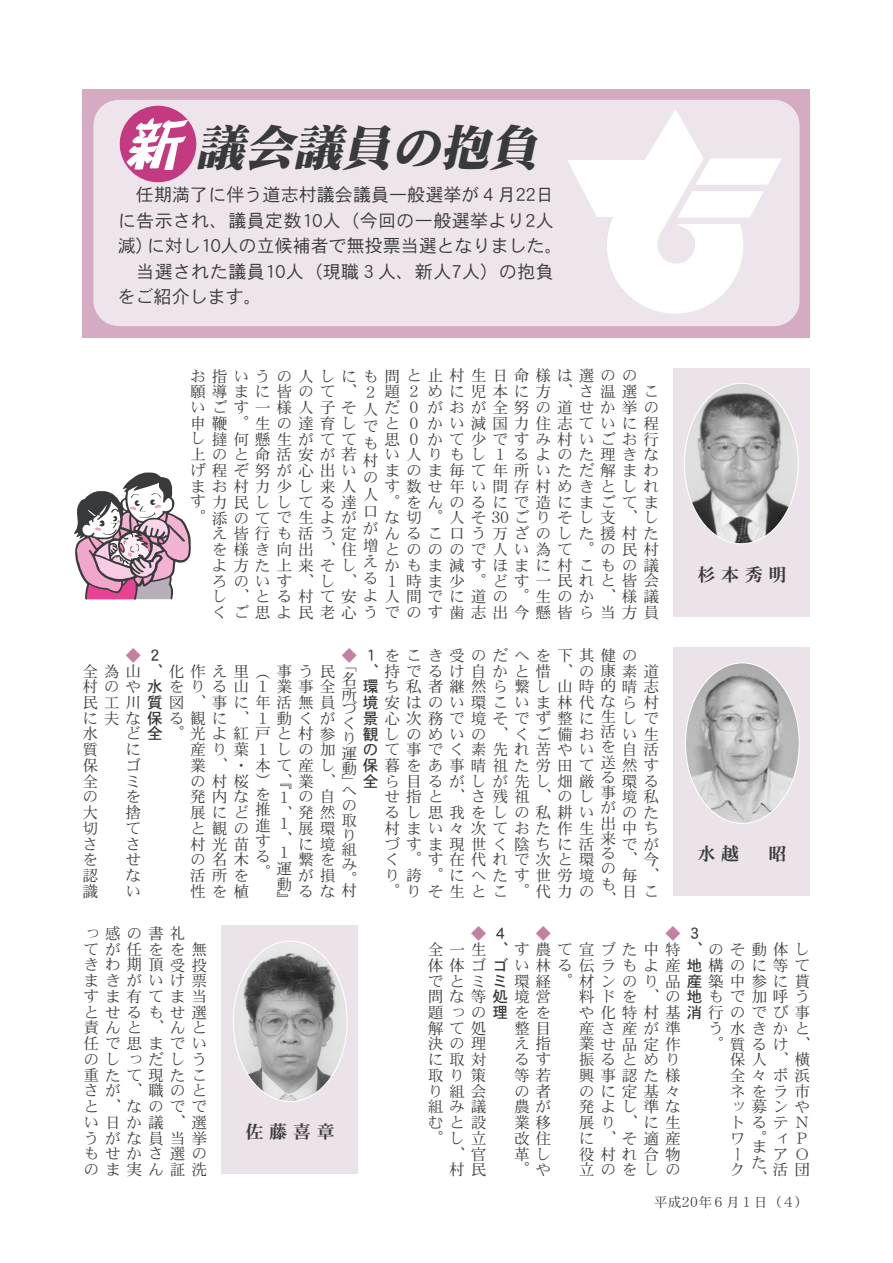
<style>
.page{position:relative;width:893px;height:1263px;background:#fff}
.page>*{position:absolute;margin:0;border:0;box-sizing:border-box;transform-origin:0 0}
.t1{font:italic 48.9px "DFP Mincho CID UB";color:#383a3b}
.t2{font:18px "DFPHS Gothic CID W3";letter-spacing:.005em;color:#383a3b}
.t3{font:18px "DFPHS Gothic CID W3";letter-spacing:.025em;color:#383a3b}
.t4{font:18px "DFPHS Mincho CID W7";letter-spacing:.31em;color:#383a3b}
.t5{font:15.75px/15.8px "DFPHS Mincho CID W3";letter-spacing:.37em;color:#383a3b;text-align:justify}
.t6{font:15.75px "DFPHS Mincho CID W3";color:#c57fa4}
.t7{font:13.8px "DFPHS Mincho CID W3";color:#383a3b}
.s1{font-family:"DFP Fuun CID W12";font-size:58.5px;color:#fff}
.s2{color:#c57fa4}
.s3{font-family:"DFPHS Gothic CID W5"}
.s4{font-family:"DFPHS Gothic CID W5";color:#383a3b}
</style>
<div class="page">
<div style="left:83px;top:89px;width:727px;height:249px;background:#d5aac3"></div>
<div style="left:93px;top:100px;width:706px;height:226px;background:#eee5ec;border-radius:26px"></div>
<svg style="left:567px;top:109px;width:214px;height:205px"></svg>
<div style="left:221px;top:926px;width:136px;height:248px;background:#ece2ea"></div>
<div style="left:673px;top:647px;width:136px;height:249px;background:#ece2ea"></div>
<div style="left:673px;top:368px;width:136px;height:249px;background:#ece2ea"></div>
<svg style="left:684px;top:383px;width:114px;height:161px"></svg>
<svg style="left:685px;top:662px;width:114px;height:162px"></svg>
<svg style="left:233px;top:941px;width:114px;height:161px"></svg>
<svg style="left:74px;top:472px;width:117px;height:128px"></svg>
<div style="left:120px;top:106px;width:76px;height:76px;background:#c33a80;border-radius:50%"></div>
<h1 class="t1" style="left:124px;top:128px;width:425px"><span class="s1">新</span>議会議員の抱負</h1>
<p class="t2" style="left:136px;top:188px;width:419px">任期満了に伴う道志村議会議員一般選挙が４月22日</p>
<p class="t3" style="left:118px;top:213px;width:437px">に告示され、議員定数10人（今回の一般選挙より2人</p>
<p class="t2" style="left:118px;top:239px;width:446px">減）に対し10人の立候補者で無投票当選となりました。</p>
<p class="t3" style="left:136px;top:264px;width:419px">当選された議員10人（現職３人、新人7人）の抱負</p>
<p class="t2" style="left:118px;top:290px;width:145px">をご紹介します。</p>
<p class="t5" style="left:363px;top:361px;width:276px;line-height:33.8px;text-indent:-173px">お指いうの人しにも問と止村生日命様は選のの人</p>
<p class="t5" style="left:363px;top:420px;width:17px;line-height:17px">でも村の人口が増える</p>
<p class="t5" style="left:190px;top:386px;width:470px;text-align:right">願導まに皆のて、２題２めに児本に方、さ温選こだ０がおが全努の道せか挙の<br>と０かい減国力住志ていに程<br>思０かて少ですみ村いごお行<br>い人りもし１るよのた理きな<br>まのま毎て年所いただ解まわ<br>す数せ年い間存村めきとしれ<br>。をんのるにで造にまごてま<br>な切。人そ30ごりそし支、し<br>んるこ口う万ざのした援村た<br>とののので人い為て。の民村<br>かもま減すほまに村こもの議<br>１時ま少。どす一民れと皆会<br>し、とる村て安よ人間でに道の。生のか、様議<br>くご思よ民老心うでのす歯志出今懸皆ら当方員</p>
<p class="t5" style="left:190px;top:401px;width:168px;text-align:right">いごす一様人子そ申鞭。生の達育しし撻何懸生がてて上のと命活安が若げ程ぞ努が心出いまお村力少し来人す力民ししてる達。添のてで生よがえ皆行も活う定<br>を様き向出、住<br>よ方た上来そし<br>ろのいす、し、</p>
<p class="t5" style="left:341px;top:649px;width:298px"><span class="s2">◆</span><span class="s3">１</span>をこき受のだへを下其健の</p>
<p class="t6" style="left:126px;top:649px;width:39px">◆ <span class="s4">２</span></p>
<p class="t5" style="left:363px;top:665px;width:298px;text-align:right"><span class="s3">、</span>持でるけ自かと惜、の康素道<span class="s3">環</span>ち私者継然ら繋し山時的晴志<span class="s3">境</span>安はのい環こいま林代なら村しで<br>い生<br>自活<br>然す<br>環る<br>境私<br>のた<br>中ち<br>でが<br>、今<br>毎、<br>日こ</p>
<p class="t5" style="left:82px;top:665px;width:254px;text-align:right">全為山<span class="s3">、</span>化作え里（事う民村のや<span class="s3">水</span>をりる山１業事全民工川<span class="s3">質</span>図、事に年活無員に夫な<span class="s3">保</span>る観に、１動くがど<span class="s3">全</span>。光よ紅戸と村参<br>産り葉１しの加<br>業、・本て産し</p>
<p class="t5" style="left:276px;top:791px;width:60px;text-align:right">１の自、発然展環<br>に境<br>繋を<br>が損</p>
<p class="t5" style="left:341px;top:659px;width:17px;line-height:14.9px">「名所づくり運動</p>
<p class="t5" style="left:190px;top:775px;width:405px">の村桜）、『業、」<span class="s3">全</span>ら目るがしが先し畑厳</p>
<p class="t5" style="left:341px;top:785px;width:17px;line-height:14.9px">への取り組み。</p>
<p class="t5" style="left:298px;top:885px;width:60px">るな村</p>
<p class="t5" style="left:600px;top:710px;width:17px;line-height:15.3px">生活を送る事が出来るのも、</p>
<p class="t5" style="left:363px;top:712px;width:233px"><span class="s3">景</span>心次務で境そでず整に<span class="s3">観</span>しのめいの、くご備お<span class="s3">の</span>て事でく素先れ苦やい<span class="s3">保</span>暮をあ事晴祖た労田て</p>
<p class="t5" style="left:384px;top:791px;width:211px">せ指と、さ残祖、のしるし思我をしの私耕い村まい々次ておた作生づすま現世く陰ちに活く。す在代れで次と環り誇。にへたす世労境。りそ生とこ。代力の</p>
<p class="t5" style="left:82px;top:728px;width:17px">水質保全の大切さを認識</p>
<p class="t5" style="left:126px;top:744px;width:17px">にゴミを捨てさせない</p>
<p class="t5" style="left:255px;top:788px;width:17px">を推進する。</p>
<p class="t5" style="left:190px;top:791px;width:60px">発内な展にどと観の村光苗の名木活所を性を植</p>
<p class="t5" style="left:276px;top:817px;width:17px">１、</p>
<p class="t5" style="left:276px;top:846px;width:17px">１運動』</p>
<p class="t4" style="left:697px;top:567px;width:91px">杉本秀明</p>
<p class="t4" style="left:697px;top:847px;width:91px">水越　昭</p>
<p class="t5" style="left:83px;top:927px;width:104px">っ感の書礼</p>
<p class="t5" style="left:83px;top:943px;width:125px">てが任をを無きわ期頂受投まきがいけ票すま有てま当とせるもせ選責んと、んと任で思までいのしっだしう重たて現たこさが、職のとと、なのででい日か議、選うがな員当挙もせかさ選ののま実ん証洗</p>
<p class="t4" style="left:245px;top:1125px;width:91px">佐藤喜章</p>
<p class="t6" style="left:471px;top:928px;width:39px">◆ <span class="s4">４</span></p>
<p class="t6" style="left:535px;top:928px;width:17px">◆</p>
<p class="t6" style="left:665px;top:928px;width:39px">◆ <span class="s4">３</span></p>
<p class="t5" style="left:427px;top:943px;width:384px;text-align:right">全一生<span class="s3">、</span>す農て宣ブた中特<span class="s3">、</span>のそ動体し体体ゴ<span class="s3">ゴ</span>い林る伝ラもよ産<span class="s3">地</span>構のに等てでとミ<span class="s3">ミ</span>環経。材ンのり品<span class="s3">産</span>築中参に貰料ドを、の<span class="s3">地</span>もで加呼う<br>や化特村基<span class="s3">消</span>行のでび事<br>う水きかと<br>。質るけ、<br>保人、横<br>全々ボ浜<br>ネをラ市<br>ッ募ンや<br>トるテＮ<br>ワ。ィＰ<br>アＯ<br>活団</p>
<p class="t5" style="left:427px;top:991px;width:125px;text-align:right">問な等<span class="s3">処</span>境営題っの<span class="s3">理</span>をを整目<br>え指<br>るす<br>等若<br>の者<br>農が<br>業移<br>改住<br>革し<br>。や</p>
<p class="t5" style="left:578px;top:1022px;width:104px">産さ産が準業せ品定作振るとめり興事認た様のに定基々発よし準な展り、に生に、そ適産役村れ合物立のをしの</p>
<p class="t5" style="left:427px;top:1022px;width:60px;text-align:right">解て処決の理に取対取り策り組会組み議むと設。し立、官<br>村民</p>
<p class="t5" style="left:751px;top:1141px;width:17px">また、</p>
<p class="t5" style="left:729px;top:1148px;width:17px">ーク</p>
<p class="t7" style="left:654px;top:1196px;width:156px">平成20年６月１日（４）</p>
</div>
